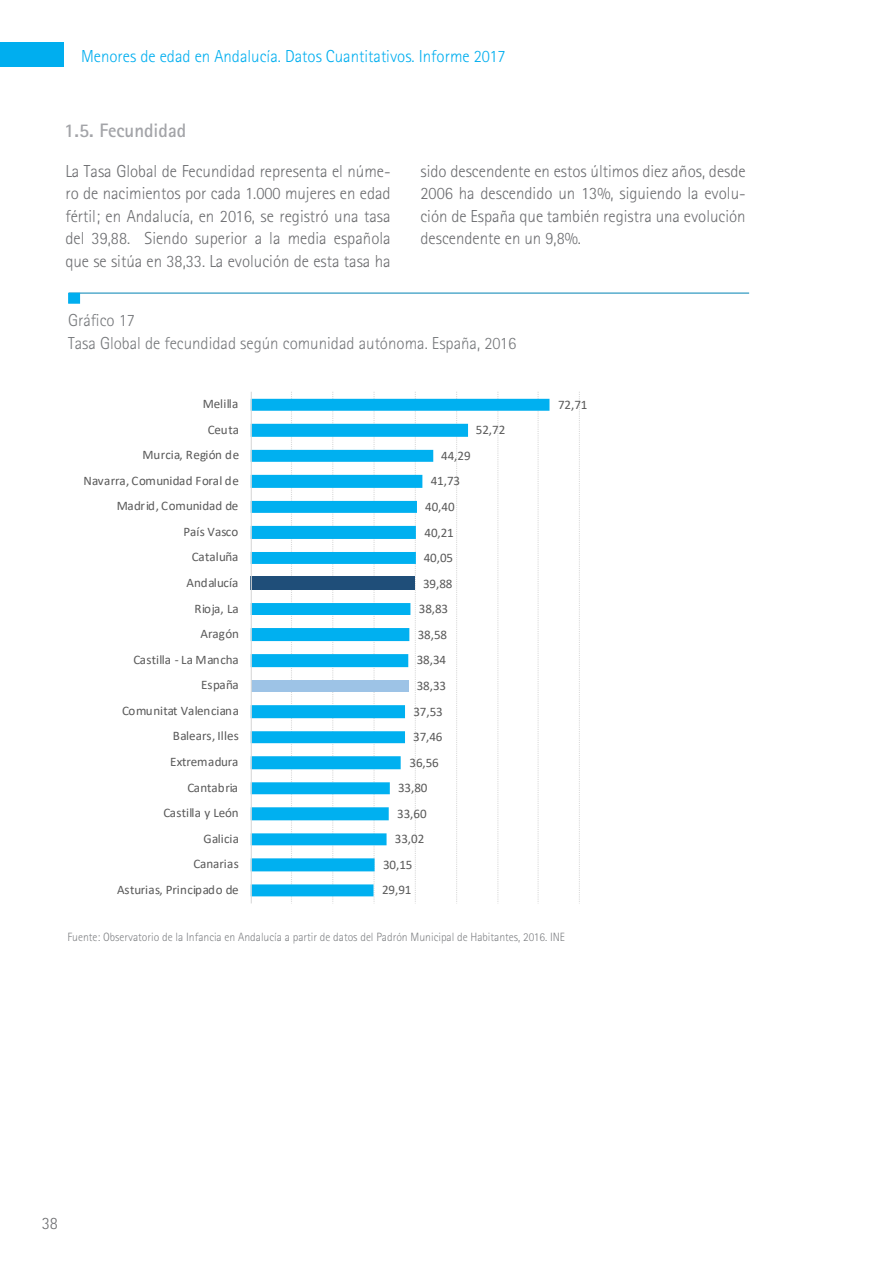
<style>
.page{position:relative;width:893px;height:1263px;background:#fff}
.page>*{position:absolute;margin:0;border:0;box-sizing:border-box;transform-origin:0 0}
.Subtítulo_Apartado_2{font:700 19.5px "Rotis Sans Serif";color:#a3a4a8}
.t1{font:300 17.4px/22.5px "Rotis Sans Serif";color:#6c6d70;text-align:justify}
.Título_Gráfico{font:300 17.4px "Rotis Sans Serif";color:#76787b}
.t2{font:300 17.4px "Rotis Sans Serif";color:#00aeef}
.t3{font:13.05px "Calibri";letter-spacing:-.005em;color:#595959}
.t4{font:13.05px "Calibri";letter-spacing:.02em;color:#595959}
.t5{font:13.05px "Calibri";letter-spacing:-.025em;color:#595959}
.t6{font:13.05px "Calibri";letter-spacing:.015em;color:#595959}
.Texto_nota_pie{font:300 12px "Rotis Sans Serif";color:#808285}
</style>
<div class="page">
<div style="left:0;top:43px;width:64px;height:24px;background:#00aeef"></div>
<hr style="left:69px;top:293px;width:680px;height:1px;background:#0082b4">
<div style="left:68px;top:293px;width:12px;height:11px;background:#00aeef;border:1px solid #00aeef"></div>
<svg style="left:373px;top:392px;width:2px;height:510px"></svg>
<svg style="left:579px;top:392px;width:1px;height:510px"></svg>
<svg style="left:252px;top:399px;width:297px;height:497px"></svg>
<hr style="left:251px;top:392px;width:1px;height:511px;background:#d9d9d9">
<p class="t2" style="left:81px;top:46px;width:426px">Menores de edad en Andalucía. Datos Cuantitativos. Informe 2017</p>
<p class="Subtítulo_Apartado_2" style="left:64px;top:118px;width:123px">1.5. Fecundidad</p>
<p class="t1" style="left:65px;top:160px;width:327px">La Tasa Global de Fecundidad representa el núme&shy;ro de nacimientos por cada 1.000 mujeres en edad fértil; en Andalucía, en 2016, se registró una tasa del 39,88. Siendo superior a la media española que se sitúa en 38,33. La evolución de esta tasa ha</p>
<p class="t1" style="left:420px;top:160px;width:327px">sido descendente en estos últimos diez años, desde 2006 ha descendido un 13%, siguiendo la evolu&shy;ción de España que también registra una evolución descendente en un 9,8%.</p>
<p class="Título_Gráfico" style="left:68px;top:310px;width:68px">Gráfico 17</p>
<p class="Título_Gráfico" style="left:68px;top:333px;width:450px">Tasa Global de fecundidad según comunidad autónoma. España, 2016</p>
<p class="t3" style="left:203px;top:395px;width:37px">Melilla</p>
<p class="t3" style="left:208px;top:420px;width:33px">Ceuta</p>
<p class="t3" style="left:476px;top:421px;width:31px">52,72</p>
<p class="t3" style="left:143px;top:446px;width:98px">Murcia, Región de</p>
<p class="t3" style="left:441px;top:446px;width:31px">44,29</p>
<p class="t4" style="left:84px;top:471px;width:157px">Navarra, Comunidad Foral de</p>
<p class="t3" style="left:431px;top:472px;width:31px">41,73</p>
<p class="t5" style="left:117px;top:497px;width:123px">Madrid, Comunidad de</p>
<p class="t3" style="left:425px;top:498px;width:31px">40,40</p>
<p class="t6" style="left:184px;top:522px;width:56px">País Vasco</p>
<p class="t3" style="left:424px;top:523px;width:31px">40,21</p>
<p class="t3" style="left:192px;top:548px;width:48px">Cataluña</p>
<p class="t3" style="left:424px;top:549px;width:31px">40,05</p>
<p class="t3" style="left:187px;top:574px;width:53px">Andalucía</p>
<p class="t3" style="left:423px;top:574px;width:31px">39,88</p>
<p class="t3" style="left:194px;top:599px;width:46px">Rioja, La</p>
<p class="t3" style="left:419px;top:600px;width:31px">38,83</p>
<p class="t3" style="left:201px;top:625px;width:40px">Aragón</p>
<p class="t3" style="left:418px;top:625px;width:31px">38,58</p>
<p class="t3" style="left:133px;top:650px;width:107px">Castilla - La Mancha</p>
<p class="t3" style="left:417px;top:651px;width:31px">38,34</p>
<p class="t3" style="left:201px;top:676px;width:39px">España</p>
<p class="t3" style="left:417px;top:676px;width:31px">38,33</p>
<p class="t3" style="left:122px;top:701px;width:119px">Comunitat Valenciana</p>
<p class="t3" style="left:413px;top:702px;width:31px">37,53</p>
<p class="t3" style="left:173px;top:727px;width:67px">Balears, Illes</p>
<p class="t3" style="left:413px;top:728px;width:31px">37,46</p>
<p class="t3" style="left:170px;top:752px;width:70px">Extremadura</p>
<p class="t3" style="left:409px;top:753px;width:31px">36,56</p>
<p class="t3" style="left:187px;top:778px;width:52px">Cantabria</p>
<p class="t3" style="left:398px;top:779px;width:31px">33,80</p>
<p class="t3" style="left:163px;top:804px;width:77px">Castilla y León</p>
<p class="t3" style="left:397px;top:804px;width:31px">33,60</p>
<p class="t4" style="left:204px;top:829px;width:37px">Galicia</p>
<p class="t3" style="left:395px;top:830px;width:31px">33,02</p>
<p class="t4" style="left:194px;top:855px;width:47px">Canarias</p>
<p class="t3" style="left:383px;top:855px;width:31px">30,15</p>
<p class="t3" style="left:117px;top:880px;width:123px">Asturias, Principado de</p>
<p class="t3" style="left:382px;top:881px;width:31px">29,91</p>
<p class="t3" style="left:558px;top:395px;width:31px">72,71</p>
<p class="Texto_nota_pie" style="left:68px;top:930px;width:499px">Fuente: Observatorio de la Infancia en Andalucía a partir de datos del Padrón Municipal de Habitantes, 2016. INE</p>
<p class="t1" style="left:42px;top:1211px;width:18px">38</p>
</div>
